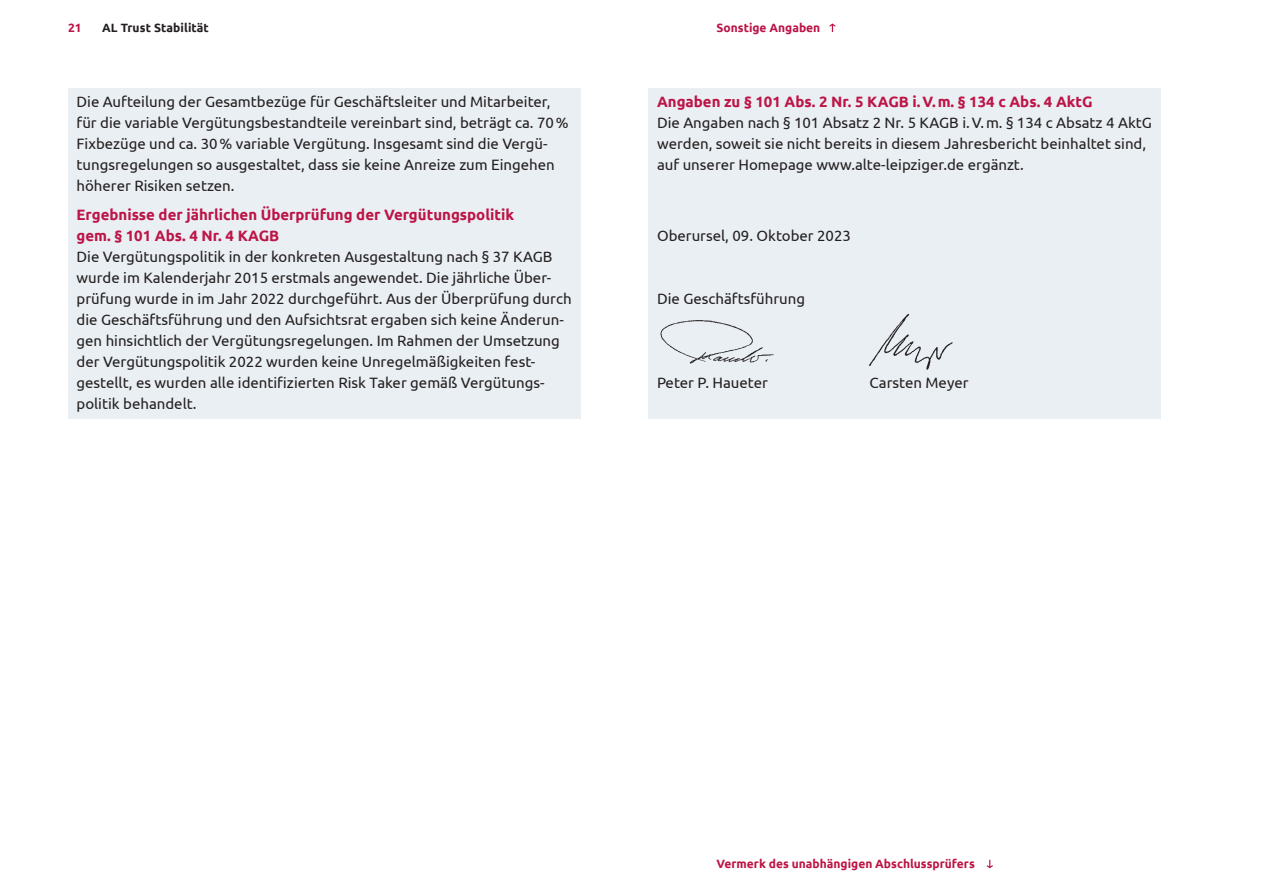
<style>
.page{position:relative;width:1263px;height:893px;background:#fff}
.page>*{position:absolute;margin:0;border:0;box-sizing:border-box;transform-origin:0 0}
.t1{font:15px/21px "Ubuntu";color:#231f20}
.t2{font:700 15px/21px "Ubuntu";color:#bc1446}
.t3{font:700 12px "Ubuntu";color:#bc1446}
.t4{font:700 12px "Ubuntu";letter-spacing:.01em;color:#231f20}
</style>
<div class="page">
<div style="left:68px;top:89px;width:512px;height:330px;background:#eaeff3"></div>
<div style="left:648px;top:89px;width:513px;height:330px;background:#eaeff3"></div>
<img style="left:660px;top:320px;width:114px;height:44px">
<img style="left:868px;top:313px;width:85px;height:57px">
<svg style="left:829px;top:23px;width:7px;height:9px"></svg>
<svg style="left:987px;top:860px;width:6px;height:8px"></svg>
<p class="t3" style="left:68px;top:20px;width:15px">21</p>
<p class="t4" style="left:102px;top:20px;width:108px">AL Trust Stabilität</p>
<p class="t3" style="left:716px;top:20px;width:105px">Sonstige Angaben</p>
<p class="t1" style="left:77px;top:90px;width:494px">Die Aufteilung der Gesamtbezüge für Geschäftsleiter und Mitarbeiter, für die variable Vergütungsbestandteile vereinbart sind, beträgt ca. 70% Fixbezüge und ca. 30% variable Vergütung. Insgesamt sind die Vergü&shy;tungsregelungen so ausgestaltet, dass sie keine Anreize zum Eingehen höherer Risiken setzen.</p>
<p class="t2" style="left:77px;top:204px;width:439px">Ergebnisse der jährlichen Überprüfung der Vergütungspolitik gem. § 101 Abs. 4 Nr. 4 KAGB</p>
<p class="t1" style="left:77px;top:246px;width:496px">Die Vergütungspolitik in der konkreten Ausgestaltung nach § 37 KAGB wurde im Kalenderjahr 2015 erstmals angewendet. Die jährliche Über&shy;prüfung wurde in im Jahr 2022 durchgeführt. Aus der Überprüfung durch die Geschäftsführung und den Aufsichtsrat ergaben sich keine Änderun&shy;gen hinsichtlich der Vergütungsregelungen. Im Rahmen der Umsetzung der Vergütungspolitik 2022 wurden keine Unregelmäßigkeiten fest&shy;gestellt, es wurden alle identifizierten Risk Taker gemäß Vergütungs&shy;politik behandelt.</p>
<p class="t2" style="left:657px;top:91px;width:437px">Angaben zu § 101 Abs. 2 Nr. 5 KAGB i.V.m. § 134 c Abs. 4 AktG</p>
<p class="t1" style="left:657px;top:111px;width:496px">Die Angaben nach § 101 Absatz 2 Nr. 5 KAGB i.V.m. § 134 c Absatz 4 AktG werden, soweit sie nicht bereits in diesem Jahresbericht beinhaltet sind, auf unserer Homepage www.alte-leipziger.de ergänzt.</p>
<p class="t1" style="left:657px;top:225px;width:195px">Oberursel, 09. Oktober 2023</p>
<p class="t1" style="left:657px;top:288px;width:150px">Die Geschäftsführung</p>
<p class="t1" style="left:657px;top:372px;width:112px">Peter P. Haueter</p>
<p class="t1" style="left:870px;top:372px;width:101px">Carsten Meyer</p>
<p class="t3" style="left:716px;top:857px;width:260px">Vermerk des unabhängigen Abschlussprüfers</p>
</div>
